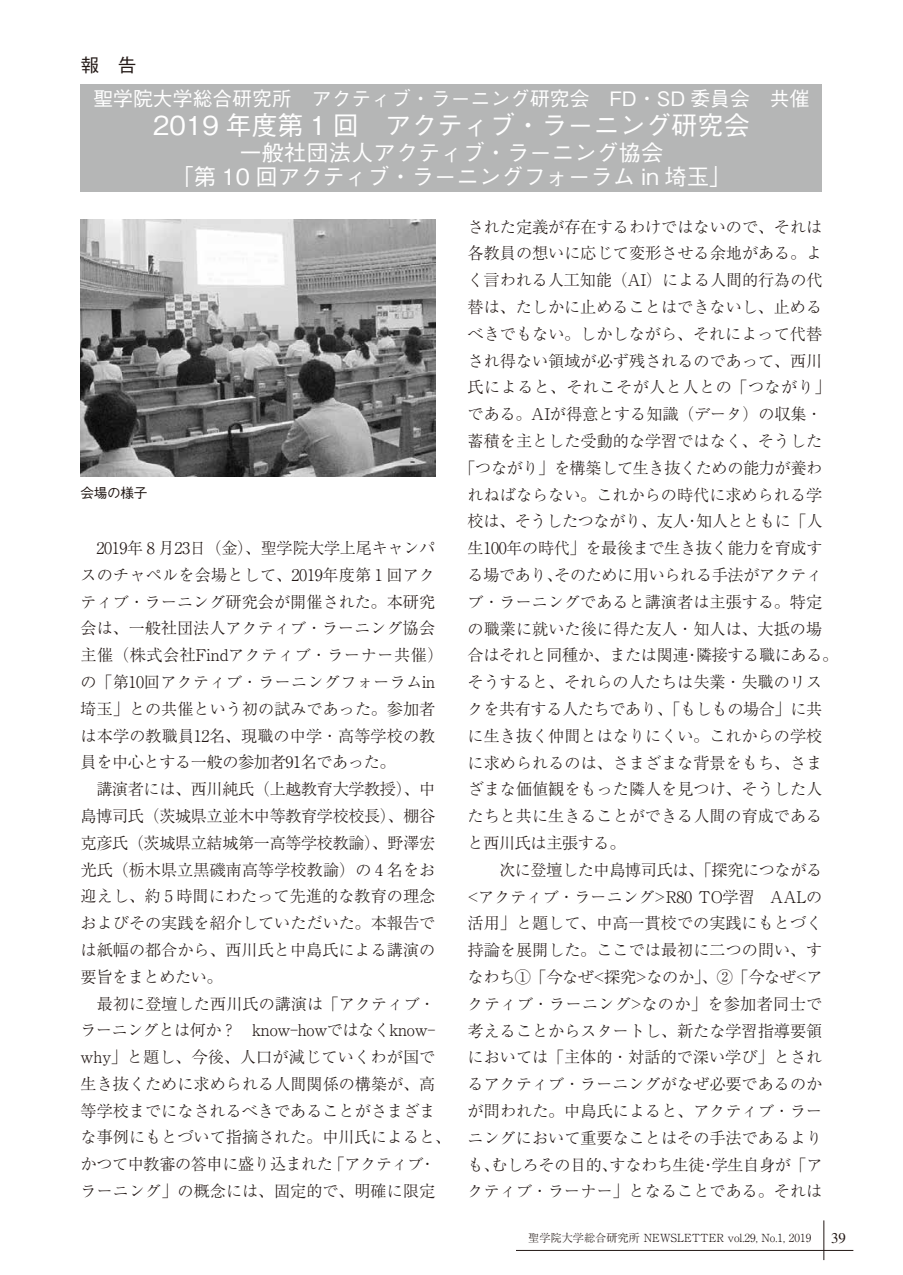
<style>
.page{position:relative;width:903px;height:1275px;background:#fff}
.page>*{position:absolute;margin:0;border:0;box-sizing:border-box;transform-origin:0 0}
.t1{font:500 26.07px "Gothic BBB Pro";color:#fff}
.t2{font:500 22.4px/23.6px "Gothic BBB Pro";color:#fff;text-align:center}
.t3{font:500 19.78px "Gothic BBB Pro";color:#fff}
.t4{font:500 18.55px "Gothic BBB Pr 6";color:#221815}
.t5{font:300 16.1px/26.8px "Ryumin Pr 6";color:#221815}
.t6{font:300 16.1px "Ryumin Pr 6";letter-spacing:-.025em;color:#221815}
.t7{font:300 16.1px "Ryumin Pr 6";letter-spacing:-.02em;color:#221815}
.t8{font:300 16.1px "Ryumin Pr 6";letter-spacing:.03em;color:#221815}
.t9{font:300 16.1px "Ryumin Pr 6";letter-spacing:.02em;color:#221815}
.t10{font:14.88px "Times";color:#221815}
.t11{font:500 13.65px "Gothic BBB Pr 6";letter-spacing:-.025em;color:#221815}
.t12{font:300 11.2px "Ryumin Pro";color:#221815}
</style>
<div class="page">
<div style="left:81px;top:84px;width:741px;height:107px;background:#b5b6b6"></div>
<img style="left:81px;top:219px;width:354px;height:257px">
<hr style="left:516px;top:1250px;width:337px;height:1px;background:#221815">
<hr style="left:823px;top:1220px;width:1px;height:40px;background:#221815">
<p class="t4" style="left:81px;top:50px;width:57px">報　告</p>
<p class="t3" style="left:93px;top:82px;width:717px">聖学院大学総合研究所　アクティブ・ラーニング研究会　FD・SD 委員会　共催</p>
<h1 class="t1" style="left:153px;top:104px;width:598px">2019 年度第 1 回　アクティブ・ラーニング研究会</h1>
<h2 class="t2" style="left:172px;top:138px;width:561px">一般社団法人アクティブ・ラーニング協会<br>「第 10 回アクティブ・ラーニングフォーラム in 埼玉」</h2>
<p class="t11" style="left:81px;top:482px;width:68px">会場の様子</p>
<p class="t5" style="left:81px;top:534px;width:372px">　2019年 8 月23日（金）、聖学院大学上尾キャンパスのチャペルを会場として、2019年度第 1 回アクティブ・ラーニング研究会が開催された。本研究会は、一般社団法人アクティブ・ラーニング協会主催（株式会社Findアクティブ・ラーナー共催）の「第10回アクティブ・ラーニングフォーラムin埼玉」との共催という初の試みであった。参加者は本学の教職員12名、現職の中学・高等学校の教員を中心とする一般の参加者91名であった。<br>　講演者には、西川純氏（上越教育大学教授）、中島博司氏（茨城県立並木中等教育学校校長）、棚谷克彦氏（茨城県立結城第一高等学校教諭）、野澤宏光氏（栃木県立黒磯南高等学校教諭）の 4 名をお迎えし、約 5 時間にわたって先進的な教育の理念およびその実践を紹介していただいた。本報告では紙幅の都合から、西川氏と中島氏による講演の要旨をまとめたい。<br>　最初に登壇した西川氏の講演は「アクティブ・ラーニングとは何か？　know–howではなくknow– why」と題し、今後、人口が減じていくわが国で生き抜くために求められる人間関係の構築が、高等学校までになされるべきであることがさまざまな事例にもとづいて指摘された。中川氏によると、かつて中教審の答申に盛り込まれた「アクティブ・ラーニング」の概念には、固定的で、明確に限定</p>
<p class="t5" style="left:468px;top:212px;width:356px">された定義が存在するわけではないので、それは</p>
<p class="t5" style="left:468px;top:239px;width:356px">各教員の想いに応じて変形させる余地がある。よ</p>
<p class="t5" style="left:468px;top:266px;width:356px">く言われる人工知能（AI）による人間的行為の代</p>
<p class="t5" style="left:468px;top:293px;width:356px">替は、たしかに止めることはできないし、止める</p>
<p class="t5" style="left:468px;top:319px;width:356px">べきでもない。しかしながら、それによって代替</p>
<p class="t5" style="left:468px;top:346px;width:356px">され得ない領域が必ず残されるのであって、西川</p>
<p class="t8" style="left:468px;top:375px;width:364px">氏によると、それこそが人と人との「つながり」</p>
<p class="t5" style="left:468px;top:400px;width:356px">である。AIが得意とする知識（データ）の収集・</p>
<p class="t5" style="left:468px;top:427px;width:356px">蓄積を主とした受動的な学習ではなく、そうした</p>
<p class="t6" style="left:459px;top:455px;width:364px">「つながり」を構築して生き抜くための能力が養わ</p>
<p class="t5" style="left:468px;top:480px;width:356px">れねばならない。これからの時代に求められる学</p>
<p class="t6" style="left:468px;top:509px;width:356px">校は、そうしたつながり、友人・知人とともに「人</p>
<p class="t7" style="left:468px;top:536px;width:356px">生100年の時代」を最後まで生き抜く能力を育成す</p>
<p class="t6" style="left:468px;top:562px;width:356px">る場であり、そのために用いられる手法がアクティ</p>
<p class="t5" style="left:468px;top:587px;width:356px">ブ・ラーニングであると講演者は主張する。特定</p>
<p class="t5" style="left:468px;top:614px;width:356px">の職業に就いた後に得た友人・知人は、大抵の場</p>
<p class="t6" style="left:468px;top:643px;width:372px">合はそれと同種か、または関連・隣接する職にある。</p>
<p class="t5" style="left:468px;top:668px;width:356px">そうすると、それらの人たちは失業・失職のリス</p>
<p class="t6" style="left:468px;top:696px;width:356px">クを共有する人たちであり、「もしもの場合」に共</p>
<p class="t5" style="left:468px;top:721px;width:356px">に生き抜く仲間とはなりにくい。これからの学校</p>
<p class="t5" style="left:468px;top:748px;width:356px">に求められるのは、さまざまな背景をもち、さま</p>
<p class="t5" style="left:468px;top:775px;width:356px">ざまな価値観をもった隣人を見つけ、そうした人</p>
<p class="t5" style="left:468px;top:802px;width:356px">たちと共に生きることができる人間の育成である</p>
<p class="t6" style="left:468px;top:830px;width:159px">と西川氏は主張する。</p>
<p class="t6" style="left:468px;top:857px;width:356px">　　次に登壇した中島博司氏は、「探究につながる</p>
<p class="t5" style="left:468px;top:882px;width:356px">&lt;アクティブ・ラーニング&gt;R80 TO学習　AALの</p>
<p class="t5" style="left:468px;top:909px;width:356px">活用」と題して、中高一貫校での実践にもとづく</p>
<p class="t5" style="left:468px;top:936px;width:356px">持論を展開した。ここでは最初に二つの問い、す</p>
<p class="t6" style="left:468px;top:964px;width:356px">なわち①「今なぜ&lt;探究&gt;なのか」、②「今なぜ&lt;ア</p>
<p class="t9" style="left:468px;top:991px;width:356px">クティブ・ラーニング&gt;なのか」を参加者同士で</p>
<p class="t5" style="left:468px;top:1016px;width:356px">考えることからスタートし、新たな学習指導要領</p>
<p class="t5" style="left:468px;top:1043px;width:356px">においては「主体的・対話的で深い学び」とされ</p>
<p class="t5" style="left:468px;top:1070px;width:356px">るアクティブ・ラーニングがなぜ必要であるのか</p>
<p class="t5" style="left:468px;top:1097px;width:356px">が問われた。中島氏によると、アクティブ・ラー</p>
<p class="t5" style="left:468px;top:1123px;width:356px">ニングにおいて重要なことはその手法であるより</p>
<p class="t6" style="left:468px;top:1152px;width:356px">も、むしろその目的、すなわち生徒・学生自身が「ア</p>
<p class="t5" style="left:468px;top:1177px;width:356px">クティブ・ラーナー」となることである。それは</p>
<p class="t12" style="left:528px;top:1229px;width:284px">聖学院大学総合研究所 NEWSLETTER vol.29, No.1, 2019</p>
<p class="t10" style="left:831px;top:1229px;width:16px">39</p>
</div>
